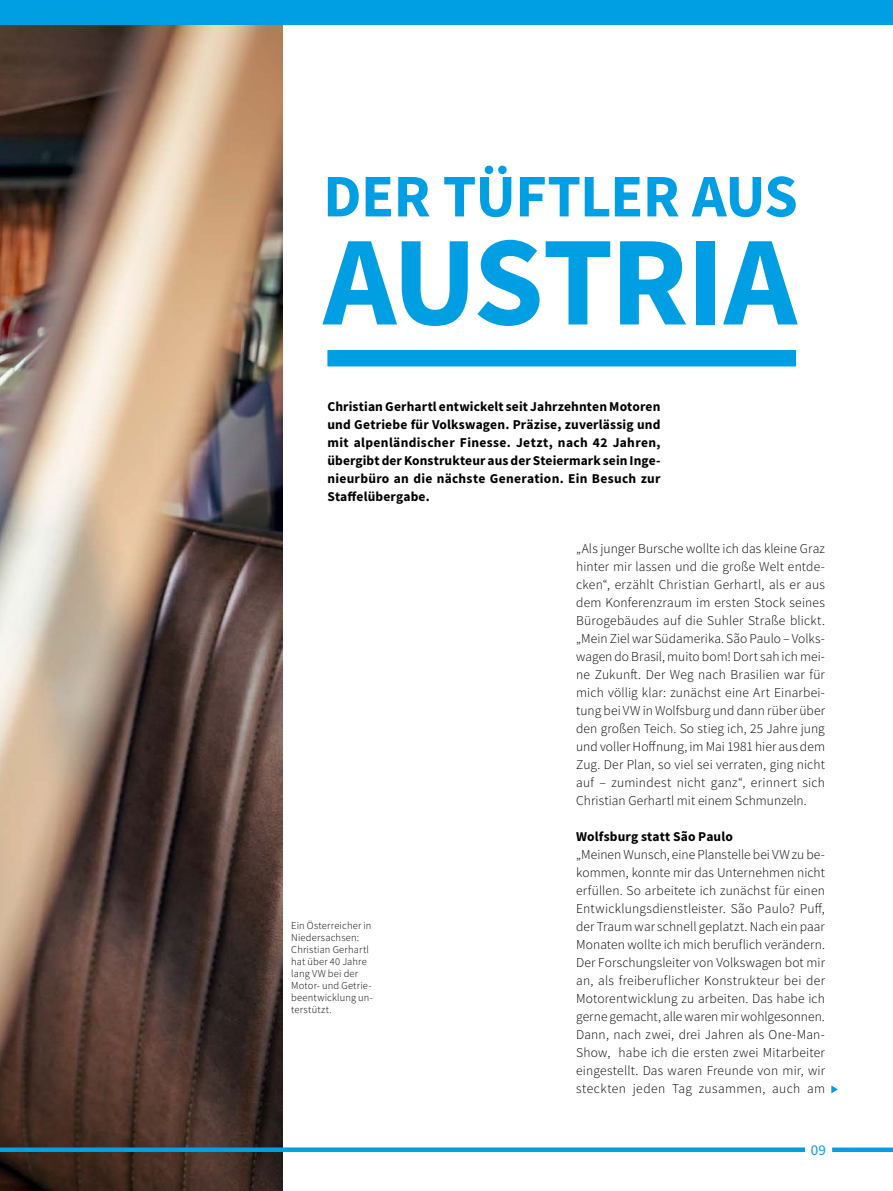
<style>
.page{position:relative;width:893px;height:1191px;background:#fff}
.page>*{position:absolute;margin:0;border:0;box-sizing:border-box;transform-origin:0 0}
.t1{font:700 127.5px "Source Sans Pro";letter-spacing:-.02em;color:#009ee3}
.t2{font:700 60.45px "Source Sans Pro";letter-spacing:-.01em;color:#009ee3}
.t3{font:15px "Source Sans Pro";color:#009ee3}
.t4{font:300 13.5px/18px "Source Sans Pro";letter-spacing:.02em;color:#000;text-align:justify}
.t5{font:700 13.5px/18px "Source Sans Pro";letter-spacing:.015em;color:#000;text-align:justify}
.t6{font:300 10.5px/12px "Source Sans Pro";letter-spacing:.02em;color:#000}
</style>
<div class="page">
<div style="left:832px;top:1147px;width:61px;height:5px;background:#009ee3"></div>
<div style="left:327px;top:350px;width:469px;height:16px;background:#009ee3"></div>
<svg style="left:831px;top:1085px;width:7px;height:8px"></svg>
<img style="left:0;top:25px;width:283px;height:1166px">
<div style="left:0;top:1147px;width:805px;height:5px;background:#009ee3"></div>
<div style="left:0;top:0;width:893px;height:25px;background:#009ee3"></div>
<h2 class="t2" style="left:323px;top:155px;width:476px">DER TÜFTLER AUS</h2>
<h1 class="t1" style="left:323px;top:196px;width:475px">AUSTRIA</h1>
<p class="t5" style="left:327px;top:397px;width:335px">Christian Gerhartl entwickelt seit Jahrzehnten Motoren und Getriebe für Volkswagen. Präzise, zuverlässig und mit alpenländischer Finesse. Jetzt, nach 42 Jahren, übergibt der Konstrukteur aus der Steiermark sein Inge&shy;nieurbüro an die nächste Generation. Ein Besuch zur Staffelübergabe.</p>
<p class="t6" style="left:291px;top:919px;width:83px">Ein Österreicher in<br>Niedersachsen:<br>Christian Gerhartl hat über 40 Jahre lang VW bei der<br>Motor- und Getrie&shy;beentwicklung un&shy;terstützt.</p>
<p class="t4" style="left:576px;top:540px;width:250px">„Als junger Bursche wollte ich das kleine Graz hinter mir lassen und die große Welt entde&shy;cken“, erzählt Christian Gerhartl, als er aus dem Konferenzraum im ersten Stock seines Bürogebäudes auf die Suhler Straße blickt. „Mein Ziel war Südamerika. São Paulo – Volks&shy;wagen do Brasil, muito bom! Dort sah ich mei&shy;ne Zukunft. Der Weg nach Brasilien war für mich völlig klar: zunächst eine Art Einarbei&shy;tung bei VW in Wolfsburg und dann rüber über den großen Teich. So stieg ich, 25 Jahre jung und voller Hoffnung, im Mai 1981 hier aus dem Zug. Der Plan, so viel sei verraten, ging nicht auf – zumindest nicht ganz“, erinnert sich Christian Gerhartl mit einem Schmunzeln.</p>
<p class="t5" style="left:576px;top:827px;width:158px">Wolfsburg statt São Paulo</p>
<p class="t4" style="left:576px;top:846px;width:250px">„Meinen Wunsch, eine Planstelle bei VW zu be&shy;kommen, konnte mir das Unternehmen nicht erfüllen. So arbeitete ich zunächst für einen Entwicklungsdienstleister. São Paulo? Puff, der Traum war schnell geplatzt. Nach ein paar Monaten wollte ich mich beruflich verändern.<br>Der Forschungsleiter von Volkswagen bot mir an, als freiberuflicher Konstrukteur bei der Motorentwicklung zu arbeiten. Das habe ich gerne gemacht, alle waren mir wohlgesonnen.<br>Dann, nach zwei, drei Jahren als One-Man-Show, habe ich die ersten zwei Mitarbeiter eingestellt. Das waren Freunde von mir, wir steckten jeden Tag zusammen, auch am</p>
<p class="t3" style="left:811px;top:1140px;width:17px">09</p>
</div>
